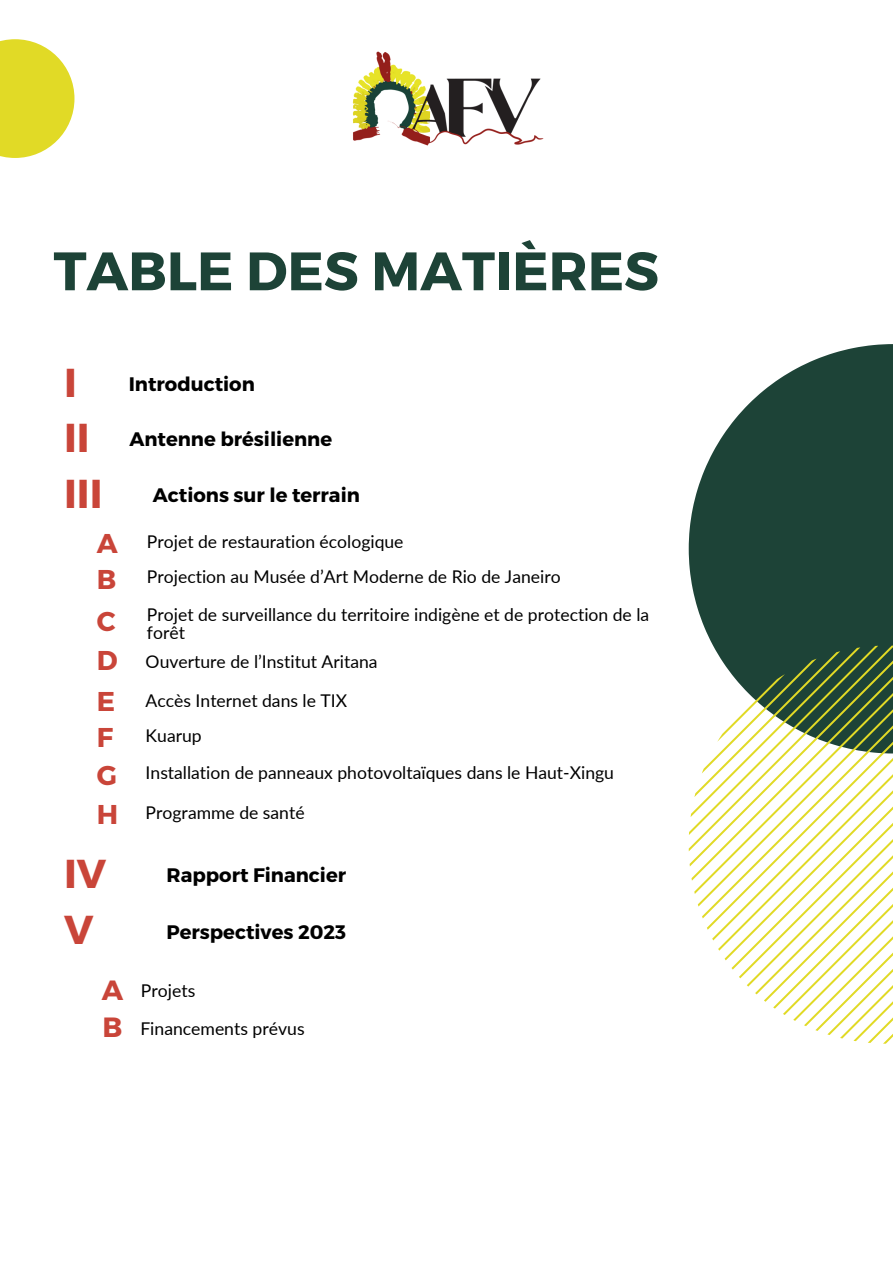
<style>
.page{position:relative;width:893px;height:1264px;background:#fff}
.page>*{position:absolute;margin:0;border:0;box-sizing:border-box;transform-origin:0 0}
.t1{font:700 54px "Montserrat";color:#1d4337}
.t2{font:700 40.35px "Montserrat";color:#c94539}
.t3{font:700 27.75px "Montserrat";color:#c94539}
.t4{font:700 27.15px "Montserrat";color:#c94539}
.t5{font:700 19.5px "Montserrat";color:#000}
.t6{font:17.55px/18px "Lato";color:#000}
</style>
<div class="page">
<img style="left:352px;top:51px;width:192px;height:95px">
<svg style="left:0;top:39px;width:74px;height:119px;fill:#e1da26"></svg>
<svg style="left:688px;top:344px;width:204px;height:301px;fill:#1d4337"></svg>
<svg style="left:688px;top:645px;width:204px;height:398px"></svg>
<p class="t1" style="left:54px;top:236px;width:607px">TABLE DES MATIÈRES</p>
<p class="t2" style="left:64px;top:356px;width:14px">I</p>
<p class="t5" style="left:129px;top:372px;width:128px">Introduction</p>
<p class="t2" style="left:64px;top:412px;width:27px">II</p>
<p class="t5" style="left:129px;top:426px;width:204px">Antenne brésilienne</p>
<p class="t2" style="left:64px;top:467px;width:40px">III</p>
<p class="t5" style="left:153px;top:482px;width:208px">Actions sur le terrain</p>
<p class="t4" style="left:97px;top:525px;width:22px">A</p>
<p class="t6" style="left:147px;top:532px;width:258px">Projet de restauration écologique</p>
<p class="t4" style="left:97px;top:561px;width:21px">B</p>
<p class="t6" style="left:147px;top:567px;width:415px">Projection au Musée d’Art Moderne de Rio de Janeiro</p>
<p class="t4" style="left:97px;top:603px;width:20px">C</p>
<p class="t6" style="left:147px;top:605px;width:503px">Projet de surveillance du territoire indigène et de protection de la forêt</p>
<p class="t4" style="left:97px;top:642px;width:22px">D</p>
<p class="t6" style="left:146px;top:652px;width:233px">Ouverture de l’Institut Aritana</p>
<p class="t4" style="left:97px;top:684px;width:20px">E</p>
<p class="t6" style="left:146px;top:691px;width:203px">Accès Internet dans le TIX</p>
<p class="t4" style="left:97px;top:719px;width:18px">F</p>
<p class="t6" style="left:146px;top:726px;width:58px">Kuarup</p>
<p class="t4" style="left:97px;top:757px;width:22px">G</p>
<p class="t6" style="left:146px;top:763px;width:470px">Installation de panneaux photovoltaïques dans le Haut-Xingu</p>
<p class="t4" style="left:97px;top:796px;width:23px">H</p>
<p class="t6" style="left:146px;top:803px;width:160px">Programme de santé</p>
<p class="t2" style="left:64px;top:847px;width:44px">IV</p>
<p class="t5" style="left:167px;top:862px;width:181px">Rapport Financier</p>
<p class="t2" style="left:64px;top:903px;width:31px">V</p>
<p class="t5" style="left:166px;top:918px;width:181px">Perspectives 2023</p>
<p class="t3" style="left:102px;top:971px;width:23px">A</p>
<p class="t6" style="left:141px;top:981px;width:56px">Projets</p>
<p class="t3" style="left:102px;top:1009px;width:21px">B</p>
<p class="t6" style="left:140px;top:1019px;width:166px">Financements prévus</p>
</div>
